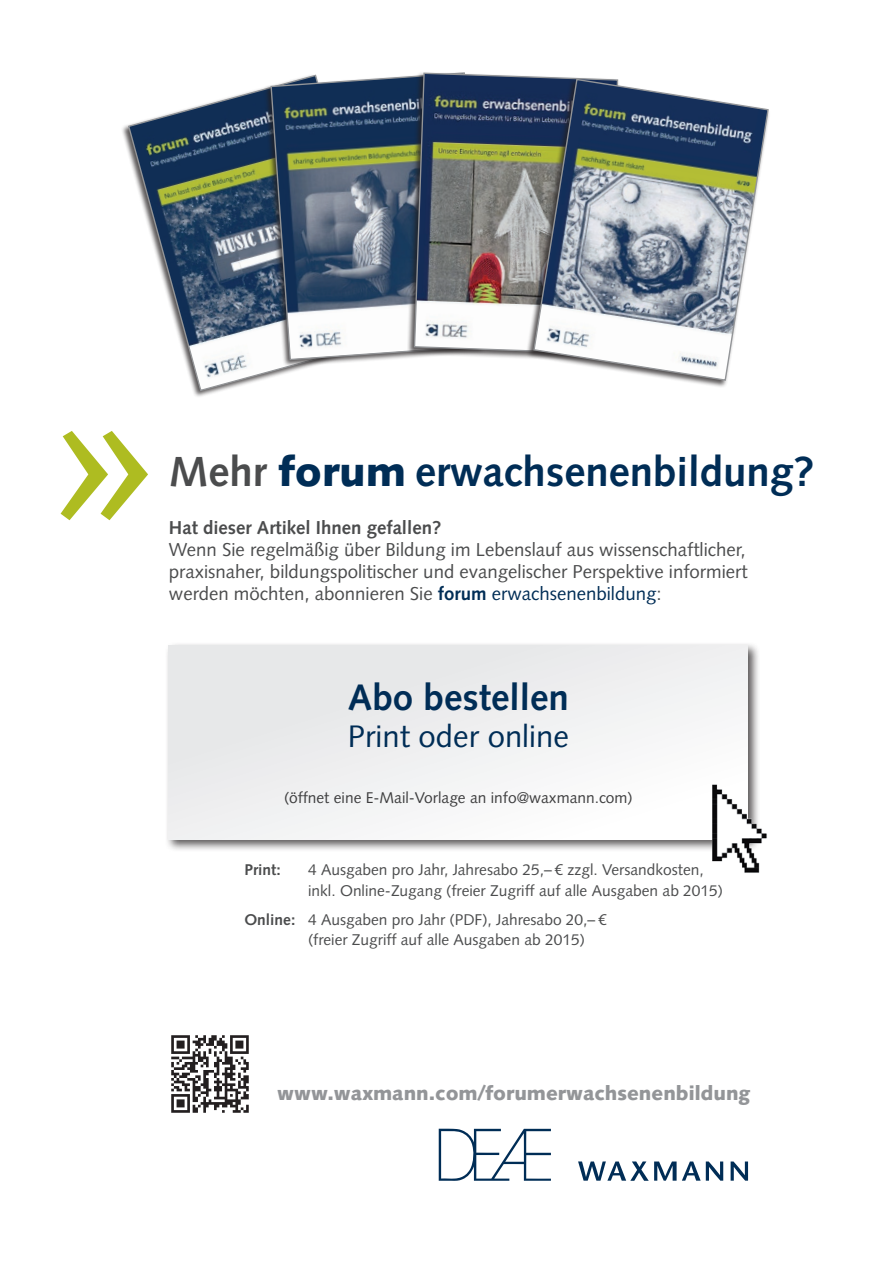
<style>
.page{position:relative;width:893px;height:1263px;background:#fff}
.page>*{position:absolute;margin:0;border:0;box-sizing:border-box;transform-origin:0 0}
.t1{font:700 42px "Syntax LT Std";color:#002d56}
.t2{font:700 36.75px "Syntax LT Std";color:#002d56}
.t3{font:31.05px "Syntax LT Std";color:#002d56}
.t4{font:900 19.95px "Syntax LT Std";color:#939598}
.t5{font:18.6px/21.8px "Syntax LT Std";color:#4b4c4d;text-align:justify}
.t6{font:700 18.6px "Syntax LT Std";color:#4b4c4d}
.t7{font:15.6px/20.2px "Syntax LT Std";color:#4b4c4d}
.t8{font:15.6px "Syntax LT Std";color:#3e3e3f}
.t9{font:700 15.6px "Syntax LT Std";color:#4b4c4d}
.s1{color:#4b4c4d}
.s2{font-weight:900}
.s3{font-weight:700;color:#002d56}
.s4{color:#002d56}
.s5{font-weight:700}
</style>
<div class="page">
<svg style="left:731px;top:1161px;width:17px;height:20px"></svg>
<svg style="left:578px;top:1161px;width:145px;height:20px"></svg>
<svg style="left:439px;top:1129px;width:112px;height:52px"></svg>
<img style="left:171px;top:1035px;width:78px;height:78px">
<svg style="left:61px;top:431px;width:87px;height:89px"></svg>
<div style="left:165px;top:642px;width:596px;height:210px;background:#231f20;opacity:.75"></div>
<div style="left:169px;top:645px;width:579px;height:195px;background:linear-gradient(to right,#e8e9ea,#f8f8f9)"></div>
<img style="left:709px;top:781px;width:58px;height:92px">
<svg style="left:127px;top:88px;width:177px;height:304px"></svg>
<div style="left:263px;top:71px;width:222px;height:297px;background:#231f20;opacity:.75"></div>
<svg style="left:270px;top:72px;width:137px;height:289px"></svg>
<div style="left:407px;top:72px;width:212px;height:290px;background:#231f20;opacity:.75"></div>
<img style="left:413px;top:72px;width:206px;height:283px">
<div style="left:526px;top:78px;width:244px;height:310px;background:#231f20;opacity:.75"></div>
<svg style="left:532px;top:78px;width:238px;height:304px"></svg>
<h1 class="t1" style="left:169px;top:447px;width:647px"><span class="s1">Mehr</span> <span class="s2">forum</span> erwachsenenbildung?</h1>
<p class="t6" style="left:169px;top:517px;width:274px">Hat dieser Artikel Ihnen gefallen?</p>
<p class="t5" style="left:169px;top:539px;width:580px">Wenn Sie regelmäßig über Bildung im Lebenslauf aus wissenschaftlicher, praxisnaher, bildungspolitischer und evangelischer Perspektive informiert werden möchten, abonnieren Sie <span class="s3">forum</span> <span class="s4">erwachsenenbildung</span>:</p>
<h2 class="t2" style="left:348px;top:676px;width:222px">Abo bestellen</h2>
<h3 class="t3" style="left:348px;top:718px;width:223px">Print oder online</h3>
<p class="t8" style="left:284px;top:788px;width:350px">(öffnet eine E-Mail-Vorlage an info@waxmann.com)</p>
<p class="t9" style="left:244px;top:861px;width:38px">Print:</p>
<p class="t7" style="left:308px;top:860px;width:416px">4 Ausgaben pro Jahr, Jahresabo 25,– € zzgl. Versandkosten, inkl. Online-Zugang (freier Zugriff auf alle Ausgaben ab 2015)</p>
<p class="t7" style="left:308px;top:909px;width:300px;text-indent:-64px"><span class="s5">Online:</span> 4 Ausgaben pro Jahr (PDF), Jahresabo 20,– € (freier Zugriff auf alle Ausgaben ab 2015)</p>
<p class="t4" style="left:277px;top:1081px;width:475px">www.waxmann.com/forumerwachsenenbildung</p>
</div>
